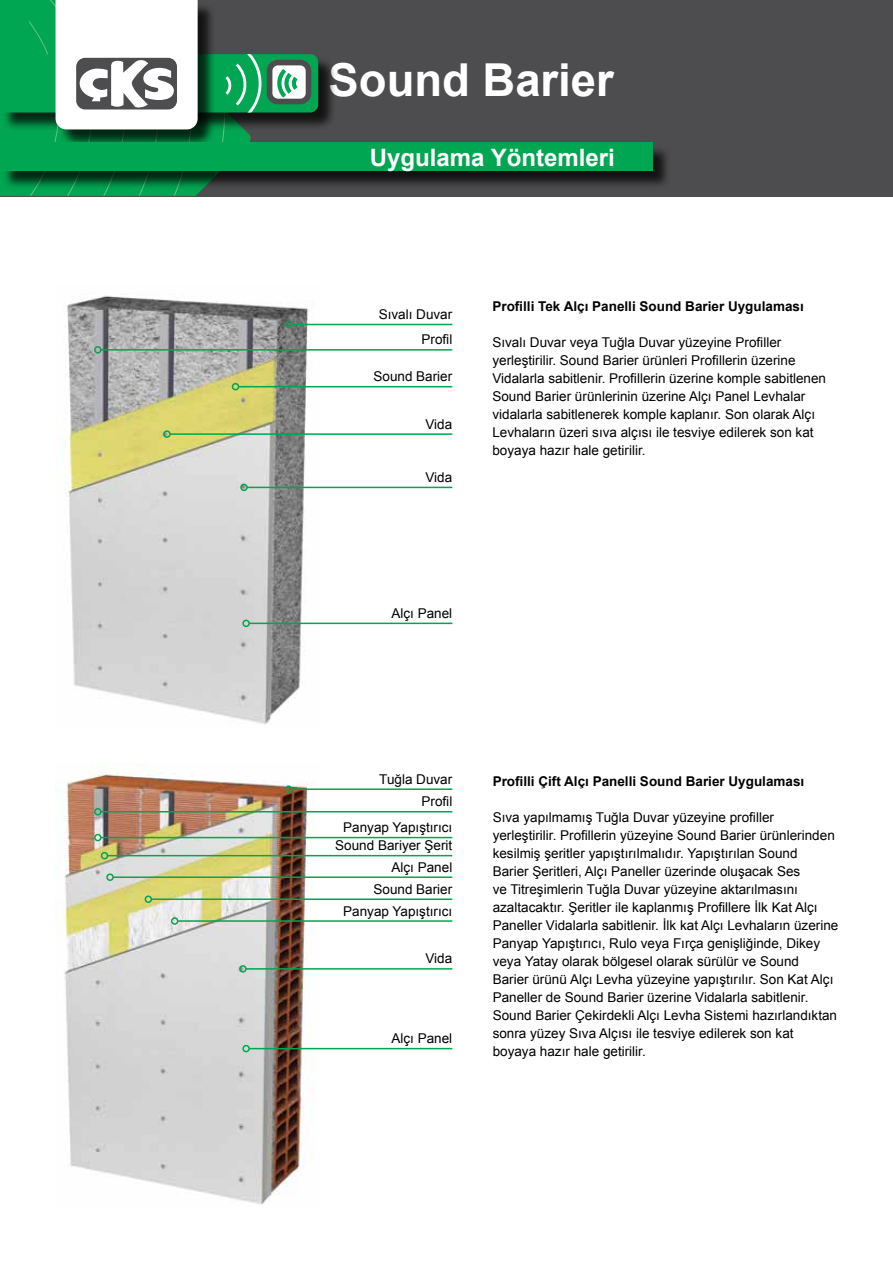
<style>
.page{position:relative;width:893px;height:1263px;background:#fff}
.page>*{position:absolute;margin:0;border:0;box-sizing:border-box;transform-origin:0 0}
.t1{font:700 45.45px "Arial";color:#fff}
.t2{font:700 24px "Arial";color:#fff}
.t3{font:13.5px/18px "Arial";color:#000}
.t4{font:700 13.5px "Arial";color:#000}
</style>
<div class="page">
<div style="left:0;top:0;width:893px;height:196px;background:#4d4d4f"></div>
<div style="left:2px;top:56px;width:335px;height:75px;background:#000;opacity:.75"></div>
<svg style="left:0;top:0;width:318px;height:196px"></svg>
<div style="left:2px;top:145px;width:669px;height:45px;background:#000;opacity:.75"></div>
<div style="left:0;top:142px;width:652px;height:29px;background:#00a651"></div>
<img style="left:56px;top:764px;width:264px;height:441px">
<img style="left:66px;top:295px;width:254px;height:430px">
<hr style="left:292px;top:324px;width:160px;height:1px;background:#00a651">
<div style="left:285px;top:321px;width:7px;height:7px;border:2px solid #00a651;border-radius:50%"></div>
<hr style="left:292px;top:788px;width:160px;height:2px;background:#00a651">
<div style="left:285px;top:785px;width:7px;height:8px;border:2px solid #00a651;border-radius:50%"></div>
<hr style="left:170px;top:433px;width:282px;height:2px;background:#00a651">
<div style="left:163px;top:430px;width:8px;height:8px;border:2px solid #00a651;border-radius:50%"></div>
<hr style="left:247px;top:487px;width:205px;height:1px;background:#00a651">
<div style="left:240px;top:484px;width:8px;height:7px;border:2px solid #00a651;border-radius:50%"></div>
<hr style="left:178px;top:920px;width:274px;height:2px;background:#00a651">
<div style="left:171px;top:917px;width:7px;height:8px;border:2px solid #00a651;border-radius:50%"></div>
<hr style="left:238px;top:386px;width:214px;height:1px;background:#00a651">
<div style="left:232px;top:383px;width:7px;height:7px;border:2px solid #00a651;border-radius:50%"></div>
<hr style="left:151px;top:898px;width:301px;height:2px;background:#00a651">
<div style="left:145px;top:895px;width:7px;height:8px;border:2px solid #00a651;border-radius:50%"></div>
<hr style="left:249px;top:623px;width:203px;height:1px;background:#00a651">
<div style="left:242px;top:620px;width:8px;height:7px;border:2px solid #00a651;border-radius:50%"></div>
<hr style="left:249px;top:1048px;width:203px;height:1px;background:#00a651">
<div style="left:242px;top:1045px;width:8px;height:7px;border:2px solid #00a651;border-radius:50%"></div>
<hr style="left:246px;top:968px;width:206px;height:2px;background:#00a651">
<div style="left:239px;top:965px;width:8px;height:8px;border:2px solid #00a651;border-radius:50%"></div>
<hr style="left:101px;top:349px;width:351px;height:2px;background:#00a651">
<div style="left:94px;top:346px;width:8px;height:8px;border:2px solid #00a651;border-radius:50%"></div>
<hr style="left:101px;top:837px;width:351px;height:1px;background:#00a651">
<div style="left:94px;top:834px;width:8px;height:7px;border:2px solid #00a651;border-radius:50%"></div>
<hr style="left:101px;top:811px;width:351px;height:1px;background:#00a651">
<div style="left:94px;top:808px;width:8px;height:7px;border:2px solid #00a651;border-radius:50%"></div>
<hr style="left:113px;top:876px;width:339px;height:2px;background:#00a651">
<div style="left:106px;top:873px;width:8px;height:8px;border:2px solid #00a651;border-radius:50%"></div>
<hr style="left:108px;top:855px;width:344px;height:1px;background:#00a651">
<div style="left:101px;top:852px;width:7px;height:7px;border:2px solid #00a651;border-radius:50%"></div>
<h1 class="t1" style="left:329px;top:54px;width:287px">Sound Barier</h1>
<h2 class="t2" style="left:370px;top:144px;width:246px">Uygulama Yöntemleri</h2>
<p class="t3" style="left:379px;top:305px;width:75px">Sıvalı Duvar</p>
<p class="t3" style="left:422px;top:331px;width:32px">Profil</p>
<p class="t3" style="left:373px;top:367px;width:80px">Sound Barier</p>
<p class="t3" style="left:426px;top:415px;width:28px">Vida</p>
<p class="t3" style="left:426px;top:468px;width:28px">Vida</p>
<p class="t4" style="left:492px;top:299px;width:313px">Profilli Tek Alçı Panelli Sound Barier Uygulaması</p>
<p class="t3" style="left:492px;top:333px;width:335px">Sıvalı Duvar veya Tuğla Duvar yüzeyine Profiller yerleştirilir. Sound Barier ürünleri Profillerin üzerine Vidalarla sabitlenir. Profillerin üzerine komple sabitlenen Sound Barier ürünlerinin üzerine Alçı Panel Levhalar vidalarla sabitlenerek komple kaplanır. Son olarak Alçı Levhaların üzeri sıva alçısı ile tesviye edilerek son kat boyaya hazır hale getirilir.</p>
<p class="t3" style="left:392px;top:604px;width:62px">Alçı Panel</p>
<p class="t3" style="left:379px;top:770px;width:75px">Tuğla Duvar</p>
<p class="t3" style="left:422px;top:792px;width:32px">Profil</p>
<p class="t3" style="left:343px;top:818px;width:111px">Panyap Yapıştırıcı</p>
<p class="t3" style="left:335px;top:836px;width:119px">Sound Bariyer Şerit</p>
<p class="t3" style="left:392px;top:858px;width:62px">Alçı Panel</p>
<p class="t3" style="left:373px;top:880px;width:80px">Sound Barier</p>
<p class="t3" style="left:343px;top:902px;width:111px">Panyap Yapıştırıcı</p>
<p class="t3" style="left:426px;top:950px;width:28px">Vida</p>
<p class="t3" style="left:392px;top:1029px;width:62px">Alçı Panel</p>
<p class="t4" style="left:493px;top:774px;width:313px">Profilli Çift Alçı Panelli Sound Barier Uygulaması</p>
<p class="t3" style="left:493px;top:808px;width:347px">Sıva yapılmamış Tuğla Duvar yüzeyine profiller yerleştirilir. Profillerin yüzeyine Sound Barier ürünlerinden kesilmiş şeritler yapıştırılmalıdır. Yapıştırılan Sound<br>Barier Şeritleri, Alçı Paneller üzerinde oluşacak Ses<br>ve Titreşimlerin Tuğla Duvar yüzeyine aktarılmasını azaltacaktır. Şeritler ile kaplanmış Profillere İlk Kat Alçı Paneller Vidalarla sabitlenir. İlk kat Alçı Levhaların üzerine Panyap Yapıştırıcı, Rulo veya Fırça genişliğinde, Dikey veya Yatay olarak bölgesel olarak sürülür ve Sound Barier ürünü Alçı Levha yüzeyine yapıştırılır. Son Kat Alçı Paneller de Sound Barier üzerine Vidalarla sabitlenir.<br>Sound Barier Çekirdekli Alçı Levha Sistemi hazırlandıktan sonra yüzey Sıva Alçısı ile tesviye edilerek son kat boyaya hazır hale getirilir.</p>
</div>
